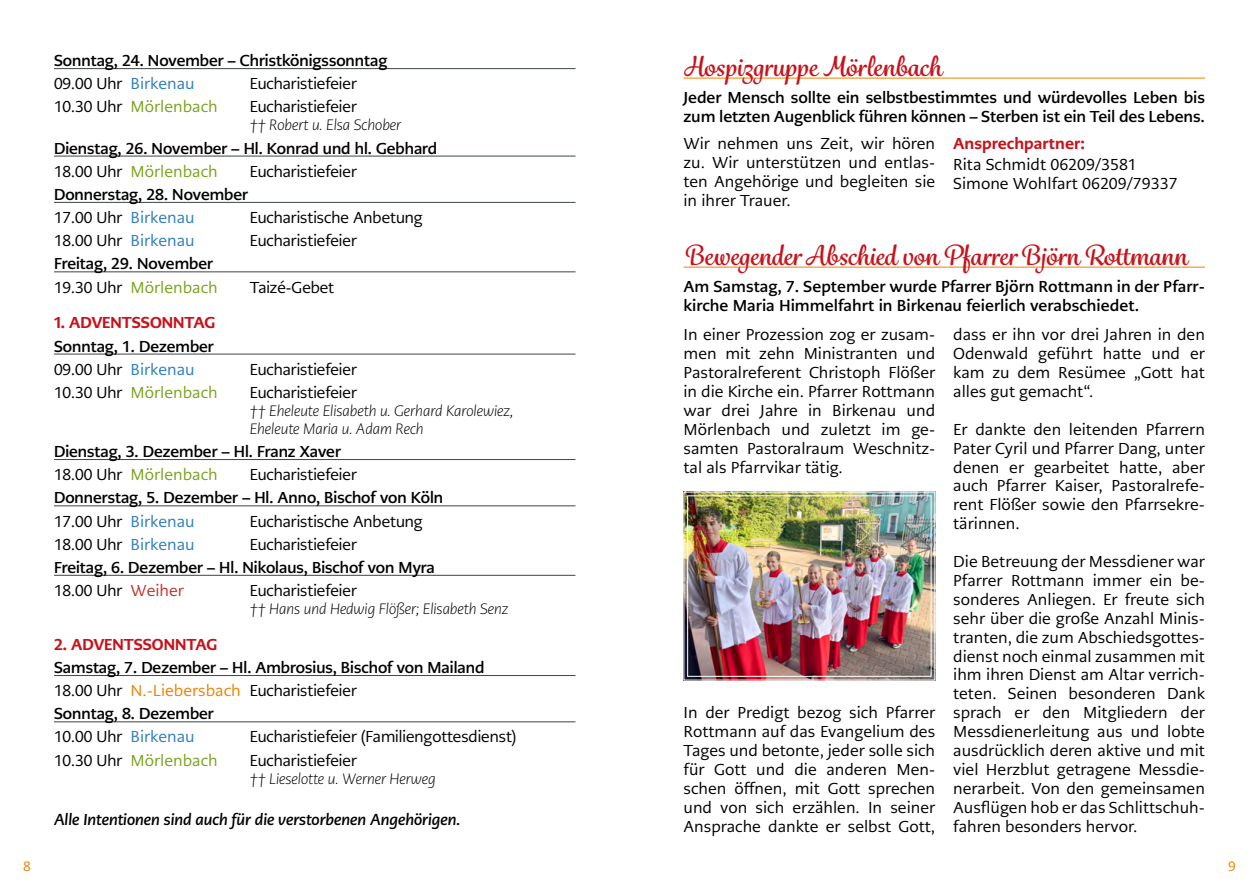
<style>
.page{position:relative;width:1259px;height:893px;background:#fff}
.page>*{position:absolute;margin:0;border:0;box-sizing:border-box;transform-origin:0 0}
.Header_MöBi{font:700 27px "Grafolita Script";color:#c7141c}
.Fließtext_MöBi{font:15.75px/18.9px "PMN Caecilia Sans Text";color:#000;text-align:justify}
.GoDi_MöBi{font:15.75px "PMN Caecilia Sans Head";color:#000}
.Tag_MöBi{font:700 15.75px "PMN Caecilia Sans Head";color:#000}
.Subhead_MöBi{font:700 15.75px/18.9px "PMN Caecilia Sans Text";letter-spacing:-.01em;color:#000}
.GoDi_MöBi-2{font:15.75px "PMN Caecilia Sans Text";color:#7aa21d}
.Subhead_MöBi-2{font:15.75px/18.9px "PMN Caecilia Sans Text";color:#000;text-align:justify}
.GoDi_MöBi-3{font:italic 700 15.75px "PMN Caecilia Sans Head";color:#000}
.Jahreskreis_MöBi{font:800 15.75px "PMN Caecilia Sans Head";color:#c7141c}
.Header_2_MöBi{font:800 15.75px "PMN Caecilia Sans Text";color:#c7141c}
.Anliegen{font:italic 300 15px/18px "PMN Caecilia Sans Head";color:#000}
.t1{font:13.5px "PMN Caecilia Sans Text";color:#ef8000}
.s1{font-family:"PMN Caecilia Sans Text";color:#2d7dc1}
.s2{font-family:"PMN Caecilia Sans Head";color:#000}
.s3{font-family:"PMN Caecilia Sans Text";color:#c1332b}
.s4{font-family:"PMN Caecilia Sans Text";color:#f08000}
</style>
<div class="page">
<hr style="left:54px;top:68px;width:521px;height:1px;background:#3d4549">
<hr style="left:54px;top:156px;width:521px;height:1px;background:#3d4549">
<hr style="left:54px;top:202px;width:521px;height:1px;background:#3d4549">
<hr style="left:54px;top:271px;width:521px;height:1px;background:#3d4549">
<hr style="left:54px;top:354px;width:521px;height:1px;background:#3d4549">
<hr style="left:54px;top:459px;width:521px;height:1px;background:#3d4549">
<hr style="left:54px;top:505px;width:521px;height:1px;background:#3d4549">
<hr style="left:54px;top:575px;width:521px;height:1px;background:#3d4549">
<hr style="left:54px;top:675px;width:521px;height:1px;background:#3d4549">
<hr style="left:54px;top:721px;width:521px;height:1px;background:#3d4549">
<hr style="left:683px;top:78px;width:522px;height:1px;background:#ef8000">
<hr style="left:683px;top:267px;width:522px;height:1px;background:#ef8000">
<img style="left:683px;top:491px;width:252px;height:190px">
<div style="left:687px;top:495px;width:244px;height:182px;border:1px solid #fff"></div>
<p class="Tag_MöBi" style="left:54px;top:50px;width:335px">Sonntag, 24. November – Christkönigssonntag</p>
<p class="GoDi_MöBi" style="left:54px;top:74px;width:142px">09.00 Uhr <span class="s1">Birkenau</span></p>
<p class="GoDi_MöBi" style="left:250px;top:74px;width:109px">Eucharistiefeier</p>
<p class="GoDi_MöBi-2" style="left:54px;top:97px;width:165px"><span class="s2">10.30 Uhr</span> Mörlenbach</p>
<p class="GoDi_MöBi" style="left:250px;top:97px;width:109px">Eucharistiefeier</p>
<p class="Anliegen" style="left:250px;top:116px;width:153px">†† Robert u. Elsa Schober</p>
<p class="Tag_MöBi" style="left:54px;top:138px;width:385px">Dienstag, 26. November – Hl. Konrad und hl. Gebhard</p>
<p class="GoDi_MöBi-2" style="left:54px;top:161px;width:165px"><span class="s2">18.00 Uhr</span> Mörlenbach</p>
<p class="GoDi_MöBi" style="left:250px;top:161px;width:109px">Eucharistiefeier</p>
<p class="Tag_MöBi" style="left:54px;top:184px;width:195px">Donnerstag, 28. November</p>
<p class="GoDi_MöBi" style="left:54px;top:207px;width:142px">17.00 Uhr <span class="s1">Birkenau</span></p>
<p class="GoDi_MöBi" style="left:250px;top:207px;width:175px">Eucharistische Anbetung</p>
<p class="GoDi_MöBi" style="left:54px;top:231px;width:142px">18.00 Uhr <span class="s1">Birkenau</span></p>
<p class="GoDi_MöBi" style="left:250px;top:231px;width:109px">Eucharistiefeier</p>
<p class="Tag_MöBi" style="left:54px;top:253px;width:160px">Freitag, 29. November</p>
<p class="GoDi_MöBi-2" style="left:54px;top:277px;width:165px"><span class="s2">19.30 Uhr</span> Mörlenbach</p>
<p class="GoDi_MöBi" style="left:250px;top:277px;width:86px">Taizé-Gebet</p>
<p class="Jahreskreis_MöBi" style="left:54px;top:312px;width:163px">1. ADVENTSSONNTAG</p>
<p class="Tag_MöBi" style="left:54px;top:336px;width:161px">Sonntag, 1. Dezember</p>
<p class="GoDi_MöBi" style="left:54px;top:359px;width:142px">09.00 Uhr <span class="s1">Birkenau</span></p>
<p class="GoDi_MöBi" style="left:250px;top:359px;width:109px">Eucharistiefeier</p>
<p class="GoDi_MöBi-2" style="left:54px;top:382px;width:165px"><span class="s2">10.30 Uhr</span> Mörlenbach</p>
<p class="GoDi_MöBi" style="left:250px;top:382px;width:109px">Eucharistiefeier</p>
<p class="Anliegen" style="left:250px;top:402px;width:265px">†† Eheleute Elisabeth u. Gerhard Karolewiez,<br>Eheleute Maria u. Adam Rech</p>
<p class="Tag_MöBi" style="left:54px;top:441px;width:288px">Dienstag, 3. Dezember – Hl. Franz Xaver</p>
<p class="GoDi_MöBi-2" style="left:54px;top:465px;width:165px"><span class="s2">18.00 Uhr</span> Mörlenbach</p>
<p class="GoDi_MöBi" style="left:250px;top:465px;width:109px">Eucharistiefeier</p>
<p class="Tag_MöBi" style="left:54px;top:487px;width:391px">Donnerstag, 5. Dezember – Hl. Anno, Bischof von Köln</p>
<p class="GoDi_MöBi" style="left:54px;top:511px;width:142px">17.00 Uhr <span class="s1">Birkenau</span></p>
<p class="GoDi_MöBi" style="left:250px;top:511px;width:175px">Eucharistische Anbetung</p>
<p class="GoDi_MöBi" style="left:54px;top:534px;width:142px">18.00 Uhr <span class="s1">Birkenau</span></p>
<p class="GoDi_MöBi" style="left:250px;top:534px;width:109px">Eucharistiefeier</p>
<p class="Tag_MöBi" style="left:54px;top:557px;width:382px">Freitag, 6. Dezember – Hl. Nikolaus, Bischof von Myra</p>
<p class="GoDi_MöBi" style="left:54px;top:580px;width:132px">18.00 Uhr <span class="s3">Weiher</span></p>
<p class="GoDi_MöBi" style="left:250px;top:580px;width:109px">Eucharistiefeier</p>
<p class="Anliegen" style="left:250px;top:600px;width:260px">†† Hans und Hedwig Flößer; Elisabeth Senz</p>
<p class="Jahreskreis_MöBi" style="left:54px;top:634px;width:165px">2. ADVENTSSONNTAG</p>
<p class="Tag_MöBi" style="left:54px;top:657px;width:432px">Samstag, 7. Dezember – Hl. Ambrosius, Bischof von Mailand</p>
<p class="GoDi_MöBi" style="left:54px;top:681px;width:304px">18.00 Uhr <span class="s4">N.-Liebersbach</span> Eucharistiefeier</p>
<p class="Tag_MöBi" style="left:54px;top:703px;width:161px">Sonntag, 8. Dezember</p>
<p class="GoDi_MöBi" style="left:54px;top:727px;width:142px">10.00 Uhr <span class="s1">Birkenau</span></p>
<p class="GoDi_MöBi" style="left:250px;top:727px;width:268px">Eucharistiefeier (Familiengottesdienst)</p>
<p class="GoDi_MöBi-2" style="left:54px;top:750px;width:165px"><span class="s2">10.30 Uhr</span> Mörlenbach</p>
<p class="GoDi_MöBi" style="left:250px;top:750px;width:109px">Eucharistiefeier</p>
<p class="Anliegen" style="left:250px;top:770px;width:188px">†† Lieselotte u. Werner Herweg</p>
<p class="GoDi_MöBi-3" style="left:54px;top:809px;width:408px">Alle Intentionen sind auch für die verstorbenen Angehörigen.</p>
<p class="Header_MöBi" style="left:683px;top:48px;width:259px">Hospizgruppe Mörlenbach</p>
<p class="Subhead_MöBi" style="left:683px;top:88px;width:523px">Jeder Mensch sollte ein selbstbestimmtes und würdevolles Leben bis zum letzten Augenblick führen können – Sterben ist ein Teil des Lebens.</p>
<p class="Subhead_MöBi-2" style="left:683px;top:134px;width:253px">Wir nehmen uns Zeit, wir hören zu. Wir unterstützen und entlas&shy;ten Angehörige und begleiten sie in ihrer Trauer.</p>
<p class="Header_2_MöBi" style="left:953px;top:133px;width:133px">Ansprechpartner:</p>
<p class="Fließtext_MöBi" style="left:953px;top:155px;width:185px">Rita Schmidt 06209/3581</p>
<p class="Fließtext_MöBi" style="left:953px;top:174px;width:226px">Simone Wohlfart 06209/79337</p>
<p class="Header_MöBi" style="left:683px;top:237px;width:505px">Bewegender Abschied von Pfarrer Björn Rottmann</p>
<p class="Subhead_MöBi" style="left:683px;top:277px;width:523px">Am Samstag, 7. September wurde Pfarrer Björn Rottmann in der Pfarr&shy;kirche Maria Himmelfahrt in Birkenau feierlich verabschiedet.</p>
<p class="Fließtext_MöBi" style="left:683px;top:325px;width:253px">In einer Prozession zog er zusam&shy;men mit zehn Ministranten und Pastoralreferent Christoph Flößer in die Kirche ein. Pfarrer Rottmann war drei Jahre in Birkenau und Mörlenbach und zuletzt im ge&shy;samten Pastoralraum Weschnitz&shy;tal als Pfarrvikar tätig.</p>
<p class="Fließtext_MöBi" style="left:953px;top:325px;width:253px">dass er ihn vor drei Jahren in den Odenwald geführt hatte und er kam zu dem Resümee „Gott hat alles gut gemacht“.</p>
<p class="Fließtext_MöBi" style="left:953px;top:420px;width:253px">Er dankte den leitenden Pfarrern Pater Cyril und Pfarrer Dang, unter denen er gearbeitet hatte, aber auch Pfarrer Kaiser, Pastoralrefe&shy;rent Flößer sowie den Pfarrsekre&shy;tärinnen.</p>
<p class="Fließtext_MöBi" style="left:953px;top:552px;width:253px">Die Betreuung der Messdiener war Pfarrer Rottmann immer ein be&shy;sonderes Anliegen. Er freute sich sehr über die große Anzahl Minis&shy;tranten, die zum Abschiedsgottes&shy;dienst noch einmal zusammen mit ihm ihren Dienst am Altar verrich&shy;teten. Seinen besonderen Dank sprach er den Mitgliedern der Messdienerleitung aus und lobte ausdrücklich deren aktive und mit viel Herzblut getragene Messdie&shy;nerarbeit. Von den gemeinsamen Ausflügen hob er das Schlittschuh&shy;fahren besonders hervor.</p>
<p class="Fließtext_MöBi" style="left:683px;top:703px;width:253px">In der Predigt bezog sich Pfarrer Rottmann auf das Evangelium des Tages und betonte, jeder solle sich für Gott und die anderen Men&shy;schen öffnen, mit Gott sprechen und von sich erzählen. In seiner Ansprache dankte er selbst Gott,</p>
<p class="t1" style="left:23px;top:857px;width:9px">8</p>
<p class="t1" style="left:1228px;top:857px;width:9px">9</p>
</div>
